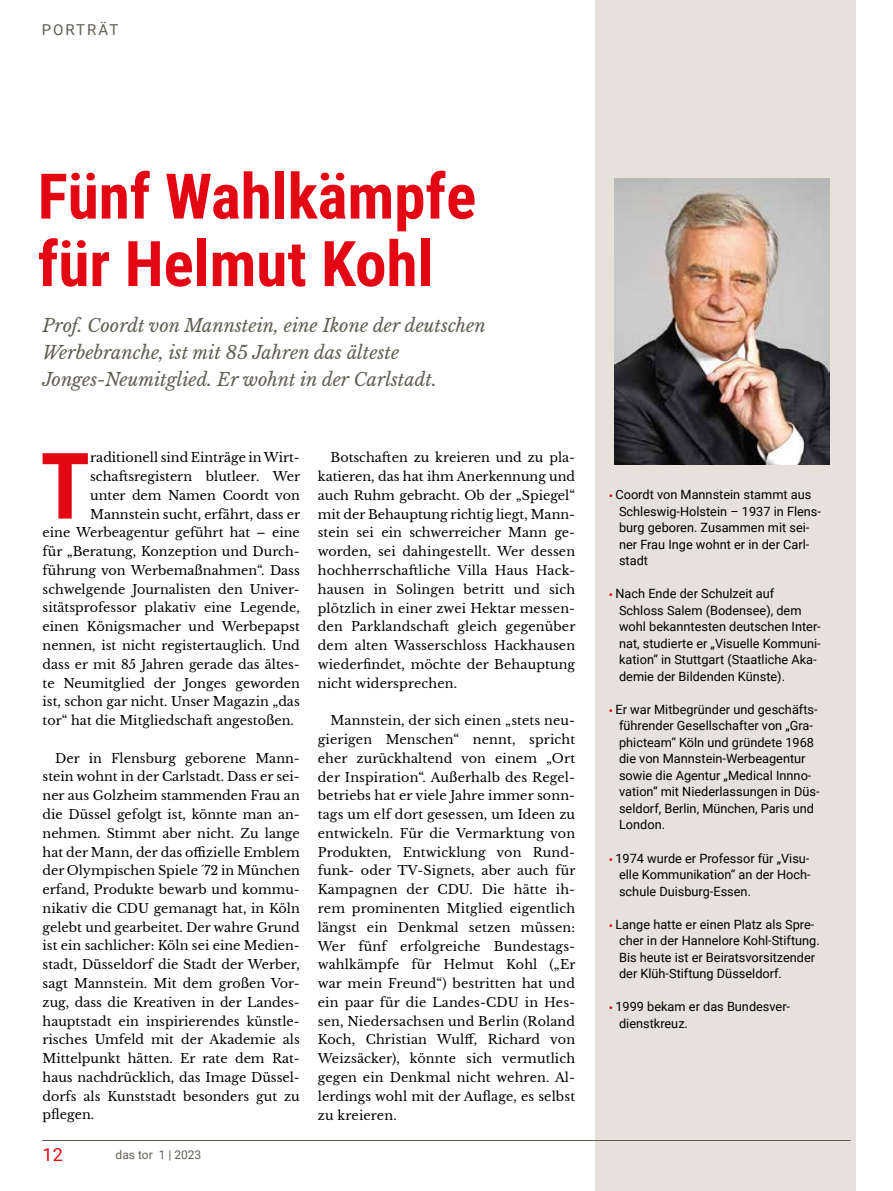
<style>
.page{position:relative;width:893px;height:1191px;background:#fff}
.page>*{position:absolute;margin:0;border:0;box-sizing:border-box;transform-origin:0 0}
.t1{font:700 91.95px "Roboto Condensed";color:#e30613}
.t2{font:700 63px/67.5px "Roboto Condensed";color:#e30613}
.t3{font:italic 18px/27px "Libre Baskerville";color:#615e52}
.t4{font:18px "Roboto";color:#e30613}
.t5{font:15px "Roboto";letter-spacing:.135em;color:#615e52}
.t6{font:12.75px/18.8px "Libre Baskerville";color:#000;text-align:justify}
.t7{font:12.75px/16.5px "Roboto";color:#000}
.t8{font:12px "Roboto";color:#615e52}
.s1{font-family:"Myriad Pro";color:#e30613}
</style>
<div class="page">
<div style="left:595px;top:0;width:261px;height:1191px;background:#e6e2db"></div>
<hr style="left:43px;top:1140px;width:807px;height:1px;background:#615e52">
<img style="left:615px;top:178px;width:214px;height:286px">
<p class="t5" style="left:42px;top:19px;width:78px">PORTRÄT</p>
<h2 class="t2" style="left:38px;top:160px;width:440px">Fünf Wahlkämpfe für Helmut Kohl</h2>
<h3 class="t3" style="left:43px;top:312px;width:445px">Prof. Coordt von Mannstein, eine Ikone der deutschen<br>Werbebranche, ist mit 85 Jahren das älteste<br>Jonges-Neumitglied. Er wohnt in der Carlstadt.</h3>
<h1 class="t1" style="left:40px;top:421px;width:51px">T</h1>
<p class="t6" style="left:90px;top:448px;width:211px">raditionell sind Einträge in Wirt-</p>
<p class="t6" style="left:90px;top:467px;width:211px">schaftsregistern blutleer. Wer</p>
<p class="t6" style="left:90px;top:486px;width:211px">unter dem Namen Coordt von</p>
<p class="t6" style="left:90px;top:504px;width:211px">Mannstein sucht, erfährt, dass er</p>
<p class="t6" style="left:43px;top:523px;width:259px">eine Werbeagentur geführt hat – eine</p>
<p class="t6" style="left:43px;top:542px;width:259px">für „Beratung, Konzeption und Durch-</p>
<p class="t6" style="left:43px;top:561px;width:259px">führung von Werbemaßnahmen“. Dass</p>
<p class="t6" style="left:43px;top:580px;width:259px">schwelgende Journalisten den Univer-</p>
<p class="t6" style="left:43px;top:598px;width:259px">sitätsprofessor plakativ eine Legende,</p>
<p class="t6" style="left:43px;top:617px;width:259px">einen Königsmacher und Werbepapst</p>
<p class="t6" style="left:43px;top:636px;width:259px">nennen, ist nicht registertauglich. Und</p>
<p class="t6" style="left:43px;top:655px;width:259px">dass er mit 85 Jahren gerade das ältes-</p>
<p class="t6" style="left:43px;top:673px;width:259px">te Neumitglied der Jonges geworden</p>
<p class="t6" style="left:43px;top:692px;width:259px">ist, schon gar nicht. Unser Magazin „das</p>
<p class="t6" style="left:43px;top:711px;width:253px">tor“ hat die Mitgliedschaft angestoßen.</p>
<p class="t6" style="left:43px;top:748px;width:259px;text-indent:13px">Der in Flensburg geborene Mann&shy;stein wohnt in der Carlstadt. Dass er sei&shy;ner aus Golzheim stammenden Frau an die Düssel gefolgt ist, könnte man an&shy;nehmen. Stimmt aber nicht. Zu lange hat der Mann, der das offizielle Emblem der Olympischen Spiele ´72 in München erfand, Produkte bewarb und kommu&shy;nikativ die CDU gemanagt hat, in Köln gelebt und gearbeitet. Der wahre Grund ist ein sachlicher: Köln sei eine Medien&shy;stadt, Düsseldorf die Stadt der Werber, sagt Mannstein. Mit dem großen Vor&shy;zug, dass die Kreativen in der Landes&shy;hauptstadt ein inspirierendes künstle&shy;risches Umfeld mit der Akademie als Mittelpunkt hätten. Er rate dem Rat&shy;haus nachdrücklich, das Image Düssel&shy;dorfs als Kunststadt besonders gut zu pflegen.</p>
<h3 class="t4" style="left:43px;top:1141px;width:22px">12</h3>
<p class="t8" style="left:116px;top:1146px;width:87px">das tor 1 | 2023</p>
<p class="t6" style="left:318px;top:448px;width:259px;text-indent:13px">Botschaften zu kreieren und zu pla&shy;katieren, das hat ihm Anerkennung und auch Ruhm gebracht. Ob der „Spiegel“ mit der Behauptung richtig liegt, Mann&shy;stein sei ein schwerreicher Mann ge&shy;worden, sei dahingestellt. Wer dessen hochherrschaftliche Villa Haus Hack&shy;hausen in Solingen betritt und sich plötzlich in einer zwei Hektar messen&shy;den Parklandschaft gleich gegenüber dem alten Wasserschloss Hackhausen wiederfindet, möchte der Behauptung nicht widersprechen.</p>
<p class="t6" style="left:318px;top:711px;width:259px;text-indent:13px">Mannstein, der sich einen „stets neu&shy;gierigen Menschen“ nennt, spricht eher zurückhaltend von einem „Ort der Inspiration“. Außerhalb des Regel&shy;betriebs hat er viele Jahre immer sonn&shy;tags um elf dort gesessen, um Ideen zu entwickeln. Für die Vermarktung von Produkten, Entwicklung von Rund&shy;funk- oder TV-Signets, aber auch für Kampagnen der CDU. Die hätte ih&shy;rem prominenten Mitglied eigentlich längst ein Denkmal setzen müssen:<br>Wer fünf erfolgreiche Bundestags&shy;wahlkämpfe für Helmut Kohl („Er war mein Freund“) bestritten hat und ein paar für die Landes-CDU in Hes&shy;sen, Niedersachsen und Berlin (Roland Koch, Christian Wulff, Richard von Weizsäcker), könnte sich vermutlich gegen ein Denkmal nicht wehren. Al&shy;lerdings wohl mit der Auflage, es selbst zu kreieren.</p>
<p class="t7" style="left:619px;top:486px;width:203px;text-indent:-10px"><span class="s1">•</span> Coordt von Mannstein stammt aus<br>Schleswig-Holstein – 1937 in Flens&shy;burg geboren. Zusammen mit sei&shy;ner Frau Inge wohnt er in der Carl&shy;stadt</p>
<p class="t7" style="left:619px;top:585px;width:203px;text-indent:-10px"><span class="s1">•</span> Nach Ende der Schulzeit auf Schloss Salem (Bodensee), dem wohl bekanntesten deutschen Inter&shy;nat, studierte er „Visuelle Kommuni&shy;kation“ in Stuttgart (Staatliche Aka&shy;demie der Bildenden Künste).</p>
<p class="t7" style="left:619px;top:700px;width:202px;text-indent:-10px"><span class="s1">•</span> Er war Mitbegründer und geschäfts&shy;führender Gesellschafter von „Gra&shy;phicteam“ Köln und gründete 1968 die von Mannstein-Werbeagentur sowie die Agentur „Medical Innno&shy;vation“ mit Niederlassungen in Düs&shy;seldorf, Berlin, München, Paris und<br>London.</p>
<p class="t7" style="left:619px;top:849px;width:193px;text-align:justify;text-indent:-10px"><span class="s1">•</span> 1974 wurde er Professor für „Visu&shy;elle Kommunikation“ an der Hoch&shy;schule Duisburg-Essen.</p>
<p class="t7" style="left:619px;top:915px;width:202px;text-indent:-10px"><span class="s1">•</span> Lange hatte er einen Platz als Spre&shy;cher in der Hannelore Kohl-Stiftung.<br>Bis heute ist er Beiratsvorsitzender der Klüh-Stiftung Düsseldorf.</p>
<p class="t7" style="left:619px;top:997px;width:173px;text-indent:-10px"><span class="s1">•</span> 1999 bekam er das Bundesver&shy;dienstkreuz.</p>
</div>
